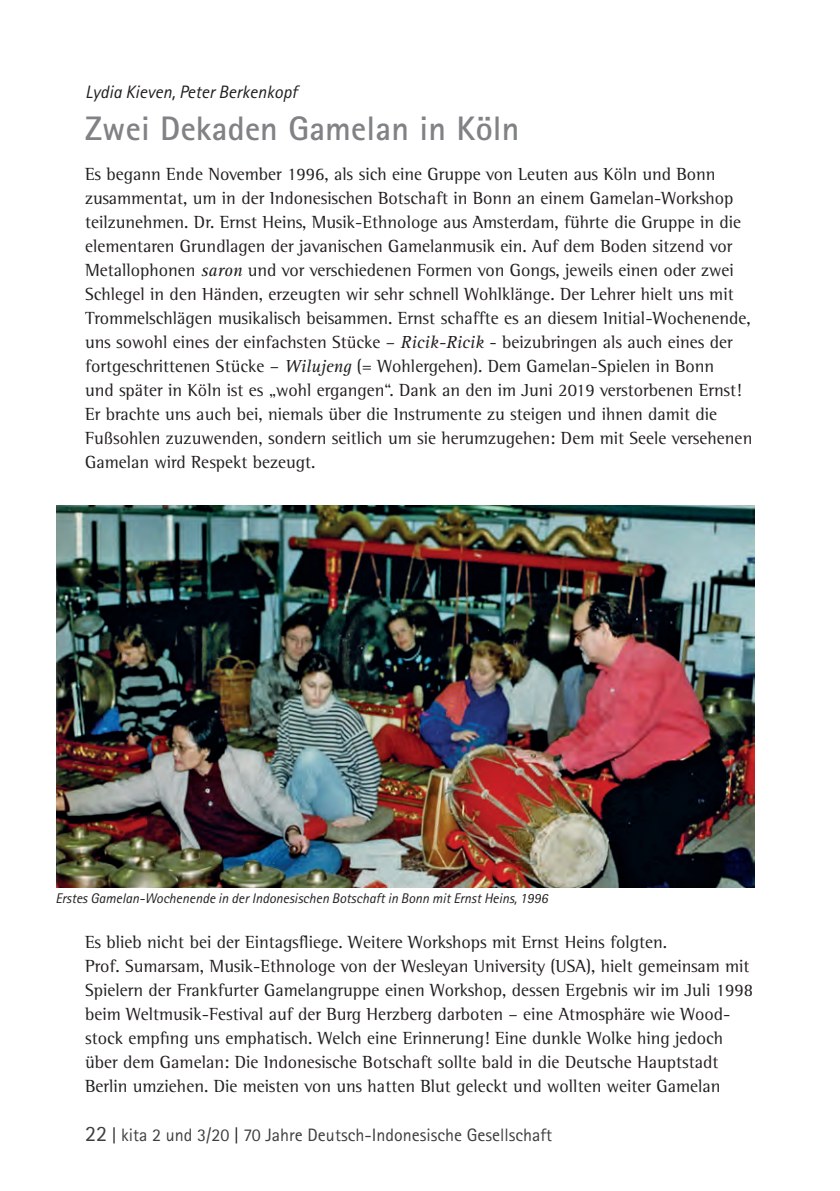
<style>
.page{position:relative;width:840px;height:1191px;background:#fff}
.page>*{position:absolute;margin:0;border:0;box-sizing:border-box;transform-origin:0 0}
.headline{font:700 34px "Rotis Sans Serif";letter-spacing:.005em;color:#808285}
.fliess{font:18px/24px "Rotis Semi Serif";color:#231f20}
.t1{font:18px "Rotis Sans Serif";color:#3e3e3f}
.fliess-2{font:italic 18px "Rotis Sans Serif";color:#231f20}
.fliess-3{font:italic 14px "Rotis Sans Serif";color:#231f20}
.s1{font-family:"Rotis Serif";font-style:italic}
.s2{font-size:22px}
.s3{color:#231f20}
</style>
<div class="page">
<img style="left:57px;top:505px;width:697px;height:382px">
<p class="fliess-2" style="left:85px;top:81px;width:213px">Lydia Kieven, Peter Berkenkopf</p>
<p class="headline" style="left:85px;top:107px;width:435px">Zwei Dekaden Gamelan in Köln</p>
<p class="fliess" style="left:85px;top:162px;width:668px">Es begann Ende November 1996, als sich eine Gruppe von Leuten aus Köln und Bonn zusammentat, um in der Indonesischen Botschaft in Bonn an einem Gamelan-Workshop teilzunehmen. Dr. Ernst Heins, Musik-Ethnologe aus Amsterdam, führte die Gruppe in die elementaren Grundlagen der javanischen Gamelanmusik ein. Auf dem Boden sitzend vor Metallophonen <span class="s1">saron</span> und vor verschiedenen Formen von Gongs, jeweils einen oder zwei Schlegel in den Händen, erzeugten wir sehr schnell Wohlklänge. Der Lehrer hielt uns mit Trommelschlägen musikalisch beisammen. Ernst schaffte es an diesem Initial-Wochenende, uns sowohl eines der einfachsten Stücke – <span class="s1">Ricik-Ricik</span> - beizubringen als auch eines der fortgeschrittenen Stücke – <span class="s1">Wilujeng</span> (= Wohlergehen). Dem Gamelan-Spielen in Bonn<br>und später in Köln ist es „wohl ergangen“. Dank an den im Juni 2019 verstorbenen Ernst!<br>Er brachte uns auch bei, niemals über die Instrumente zu steigen und ihnen damit die Fußsohlen zuzuwenden, sondern seitlich um sie herumzugehen: Dem mit Seele versehenen Gamelan wird Respekt bezeugt.</p>
<p class="fliess-3" style="left:55px;top:890px;width:493px">Erstes Gamelan-Wochenende in der Indonesischen Botschaft in Bonn mit Ernst Heins, 1996</p>
<p class="fliess" style="left:85px;top:930px;width:669px">Es blieb nicht bei der Eintagsfliege. Weitere Workshops mit Ernst Heins folgten.<br>Prof. Sumarsam, Musik-Ethnologe von der Wesleyan University (USA), hielt gemeinsam mit Spielern der Frankfurter Gamelangruppe einen Workshop, dessen Ergebnis wir im Juli 1998 beim Weltmusik-Festival auf der Burg Herzberg darboten – eine Atmosphäre wie Wood&shy;stock empfing uns emphatisch. Welch eine Erinnerung! Eine dunkle Wolke hing jedoch über dem Gamelan: Die Indonesische Botschaft sollte bald in die Deutsche Hauptstadt Berlin umziehen. Die meisten von uns hatten Blut geleckt und wollten weiter Gamelan</p>
<p class="t1" style="left:85px;top:1124px;width:468px"><span class="s2">22</span> <span class="s3">|</span> kita 2 und 3/20 <span class="s3">|</span> 70 Jahre Deutsch-Indonesische Gesellschaft</p>
</div>
